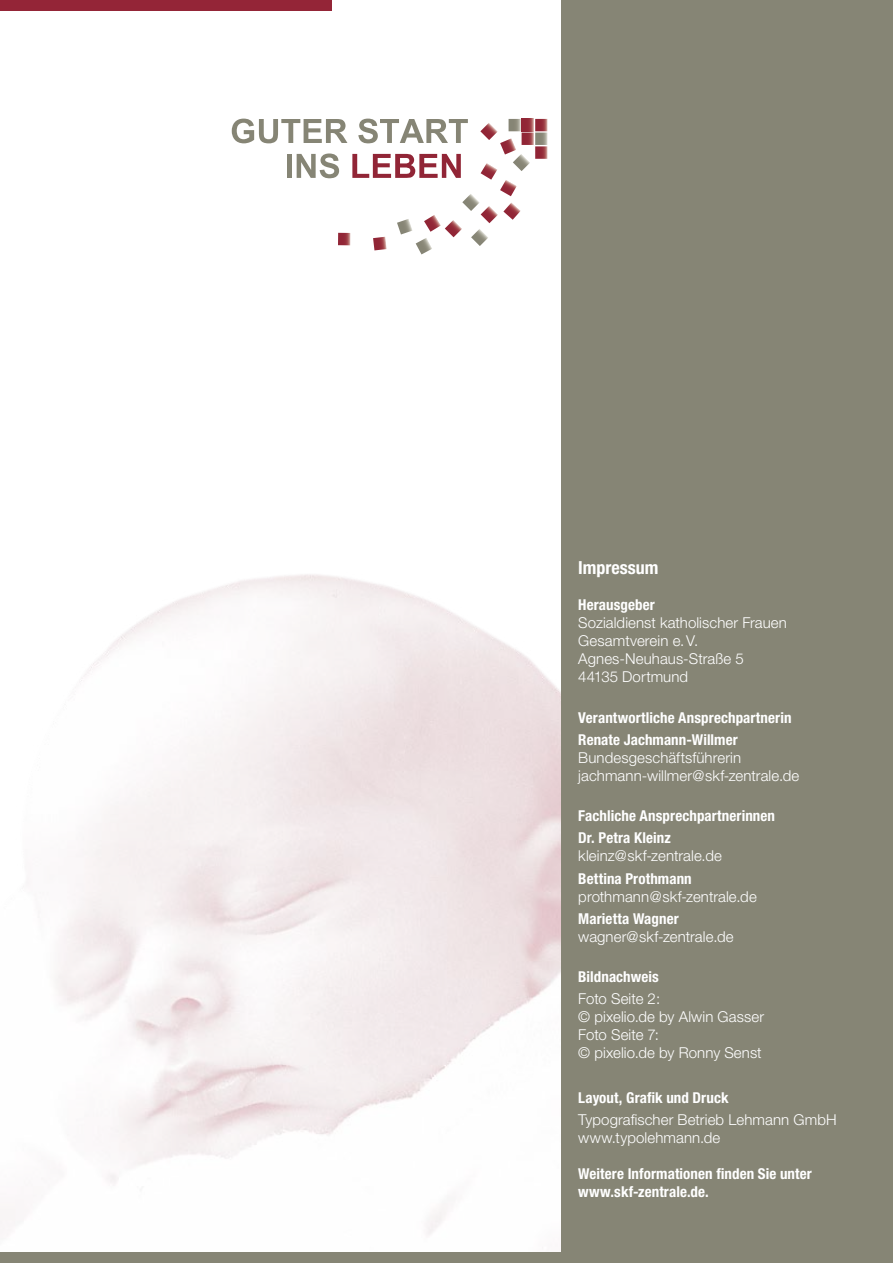
<style>
.page{position:relative;width:893px;height:1263px;background:#fff}
.page>*{position:absolute;margin:0;border:0;box-sizing:border-box;transform-origin:0 0}
.t1{font:700 condensed 18px "Helvetica Neue";color:#fff}
.t2{font:300 15px/18px "Helvetica Neue";letter-spacing:.005em;color:#fff}
.t3{font:700 condensed 15px/22.2px "Helvetica Neue";letter-spacing:.005em;color:#fff}
</style>
<div class="page">
<div style="left:561px;top:0;width:332px;height:1263px;background:#868575"></div>
<div style="left:0;top:0;width:332px;height:11px;background:#942537"></div>
<svg style="left:232px;top:119px;width:316px;height:135px"></svg>
<div style="left:0;top:1252px;width:893px;height:11px;background:#868575"></div>
<p class="t1" style="left:578px;top:557px;width:82px">Impressum</p>
<p class="t3" style="left:578px;top:594px;width:78px">Herausgeber</p>
<p class="t2" style="left:578px;top:614px;width:210px">Sozialdienst katholischer Frauen<br>Gesamtverein e.V.<br>Agnes-Neuhaus-Straße 5<br>44135 Dortmund</p>
<p class="t3" style="left:578px;top:706px;width:215px">Verantwortliche Ansprechpartnerin<br>Renate Jachmann-Willmer</p>
<p class="t2" style="left:578px;top:748px;width:223px">Bundesgeschäftsführerin jachmann-willmer@skf-zentrale.de</p>
<p class="t3" style="left:578px;top:804px;width:198px">Fachliche Ansprechpartnerinnen<br>Dr. Petra Kleinz</p>
<p class="t2" style="left:578px;top:847px;width:145px">kleinz@skf-zentrale.de</p>
<p class="t3" style="left:578px;top:867px;width:115px">Bettina Prothmann</p>
<p class="t2" style="left:578px;top:887px;width:180px">prothmann@skf-zentrale.de</p>
<p class="t3" style="left:578px;top:907px;width:102px">Marietta Wagner</p>
<p class="t2" style="left:578px;top:927px;width:157px">wagner@skf-zentrale.de</p>
<p class="t3" style="left:578px;top:965px;width:82px">Bildnachweis</p>
<p class="t2" style="left:578px;top:990px;width:187px">Foto Seite 2:<br>© pixelio.de by Alwin Gasser<br>Foto Seite 7:<br>© pixelio.de by Ronny Senst</p>
<p class="t3" style="left:578px;top:1086px;width:152px">Layout, Grafik und Druck</p>
<p class="t2" style="left:578px;top:1110px;width:260px">Typografischer Betrieb Lehmann GmbH www.typolehmann.de</p>
<p class="t3" style="left:578px;top:1164px;width:235px;line-height:18px">Weitere Informationen finden Sie unter www.skf-zentrale.de.</p>
</div>
